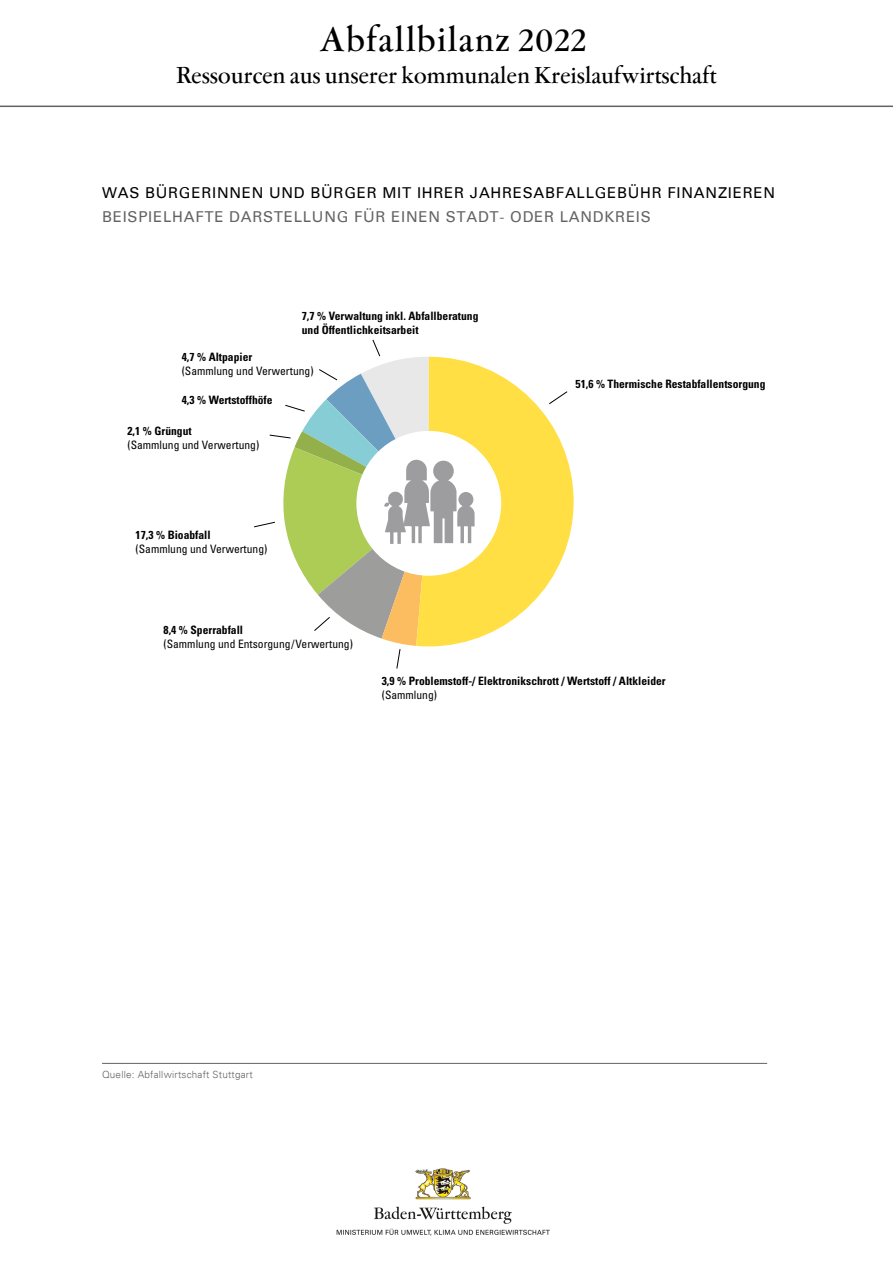
<style>
.page{position:relative;width:893px;height:1263px;background:#fff}
.page>*{position:absolute;margin:0;border:0;box-sizing:border-box;transform-origin:0 0}
.Überschriften{font:500 36px "Garamont Amst SH";letter-spacing:.05em;color:#000}
.Überschriften-2{font:500 24px "Garamont Amst SH";letter-spacing:.015em;color:#000}
.t1{font:15px "Univers 55 Roman";letter-spacing:.05em;color:#000}
.t2{font:15px "Univers 55 Roman";letter-spacing:.05em;color:#646363}
.t3{font:700 condensed 11.55px/13.8px "Univers 67";color:#000}
.t4{font:condensed 11.55px/13.8px "Univers 57";color:#000}
.Fußnoten{font:300 9.9px "Univers 45";letter-spacing:.02em;color:#646363}
.s1{font-family:"Univers 67";font-weight:700}
.s2{font-family:"Univers 57";font-weight:400}
</style>
<div class="page">
<img style="left:336px;top:1168px;width:214px;height:68px">
<hr style="left:0;top:106px;width:893px;height:1px;background:#646363">
<hr style="left:102px;top:1063px;width:665px;height:1px;background:#646363">
<svg style="left:475px;top:364px;width:99px;height:177px"></svg>
<svg style="left:254px;top:391px;width:314px;height:278px"></svg>
<svg style="left:269px;top:339px;width:206px;height:307px"></svg>
<p class="Überschriften" style="left:320px;top:20px;width:268px">Abfallbilanz 2022</p>
<p class="Überschriften-2" style="left:177px;top:63px;width:541px">Ressourcen aus unserer kommunalen Kreislaufwirtschaft</p>
<h3 class="t1" style="left:102px;top:184px;width:674px">WAS BÜRGERINNEN UND BÜRGER MIT IHRER JAHRESABFALLGEBÜHR FINANZIEREN</h3>
<h3 class="t2" style="left:102px;top:208px;width:550px">BEISPIELHAFTE DARSTELLUNG FÜR EINEN STADT- ODER LANDKREIS</h3>
<p class="t3" style="left:302px;top:309px;width:178px">7,7 % Verwaltung inkl. Abfallberatung und Öffentlichkeitsarbeit</p>
<p class="t4" style="left:182px;top:350px;width:133px"><span class="s1">4,7 % Altpapier<br></span>(Sammlung und Verwertung)</p>
<p class="t3" style="left:182px;top:393px;width:92px">4,3 % Wertstoffhöfe</p>
<p class="t4" style="left:128px;top:424px;width:133px"><span class="s1">2,1 % Grüngut<br></span>(Sammlung und Verwertung)</p>
<p class="t3" style="left:575px;top:376px;width:191px">51,6 % Thermische Restabfallentsorgung</p>
<p class="t4" style="left:136px;top:528px;width:133px"><span class="s1">17,3 % Bioabfall<br></span>(Sammlung und Verwertung)</p>
<p class="t4" style="left:164px;top:623px;width:191px"><span class="s1">8,4 % Sperrabfall<br></span>(Sammlung und Entsorgung/Verwertung)</p>
<p class="t3" style="left:382px;top:674px;width:285px">3,9 % Problemstoff-/ Elektronikschrott / Wertstoff / Altkleider <span class="s2">(Sammlung)</span></p>
<p class="Fußnoten" style="left:102px;top:1068px;width:152px">Quelle: Abfallwirtschaft Stuttgart</p>
</div>
